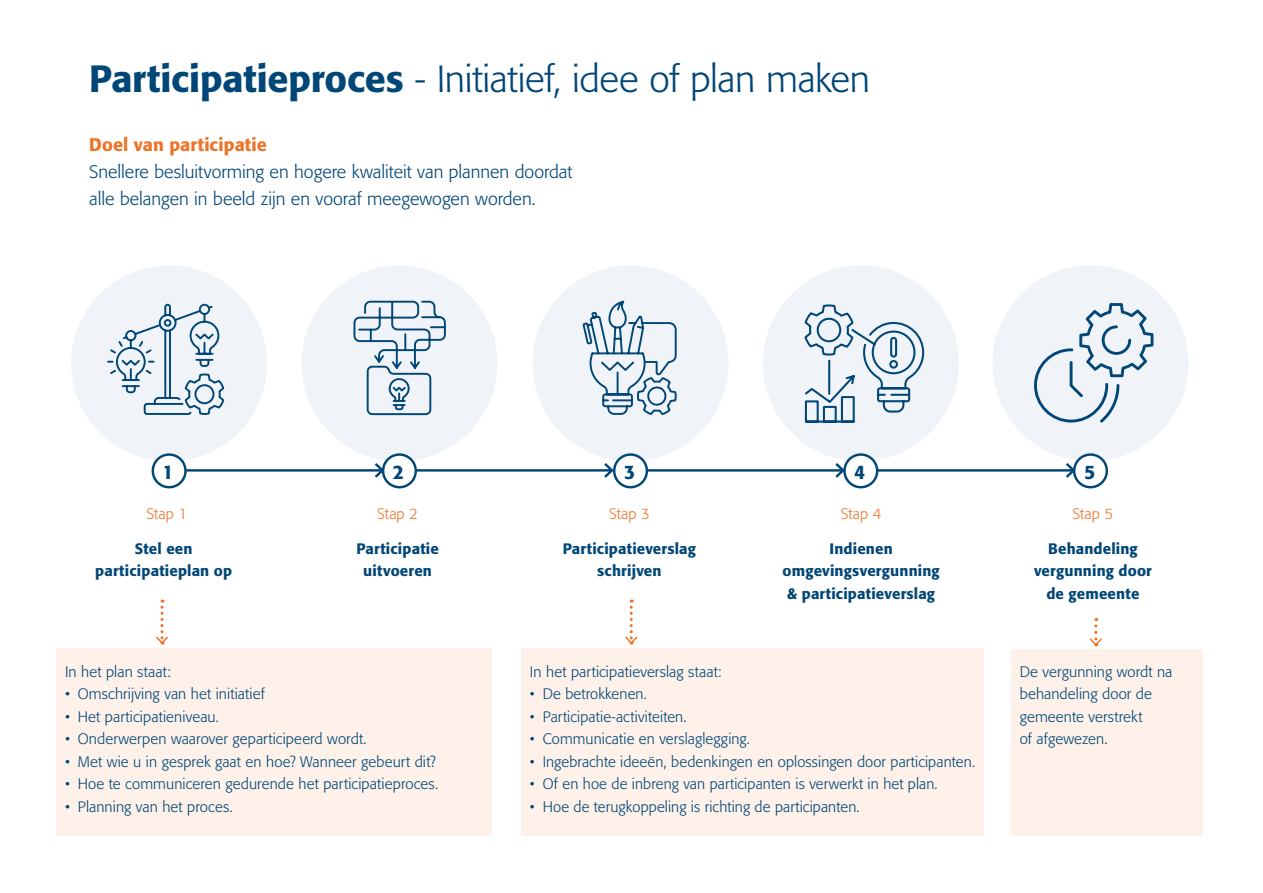
<style>
.page{position:relative;width:1263px;height:893px;background:#fff}
.page>*{position:absolute;margin:0;border:0;box-sizing:border-box;transform-origin:0 0}
._1_Hoofdkop_25pt{font:300 37.5px "Formata";letter-spacing:-.01em;color:#004676}
.t1{font:500 19.35px "Formata";color:#004676}
._1_Tussenkop_1{font:300 18px/27px "Formata";color:#004676}
._1_Tussenkop_1-2{font:500 18px "Formata";letter-spacing:.005em;color:#ee7326}
._1_Tussenkop_1-3{font:300 15px/22.5px "Formata";letter-spacing:.01em;color:#004676}
._1_Tussenkop_1-4{font:500 15px/22.5px "Formata";letter-spacing:.01em;color:#004676;text-align:center}
._1_Tussenkop_1-5{font:300 15px "Formata";letter-spacing:.005em;color:#ee7326}
.s1{font-weight:500}
</style>
<div class="page">
<div style="left:57px;top:648px;width:435px;height:187px;background:#fdf1e9"></div>
<div style="left:521px;top:648px;width:463px;height:187px;background:#fdf1e9"></div>
<div style="left:1011px;top:649px;width:191px;height:186px;background:#fdf1e9"></div>
<div style="left:71px;top:265px;width:196px;height:196px;background:#f0f3f8;border-radius:50%"></div>
<div style="left:532px;top:265px;width:196px;height:196px;background:#f0f3f8;border-radius:50%"></div>
<div style="left:301px;top:265px;width:196px;height:196px;background:#f0f3f8;border-radius:50%"></div>
<div style="left:763px;top:265px;width:196px;height:196px;background:#f0f3f8;border-radius:50%"></div>
<div style="left:992px;top:265px;width:196px;height:196px;background:#f0f3f8;border-radius:50%"></div>
<svg style="left:582px;top:300px;width:95px;height:115px"></svg>
<svg style="left:353px;top:300px;width:93px;height:116px"></svg>
<div style="left:614px;top:455px;width:33px;height:32px;background:#fff;border-radius:50%"></div>
<div style="left:613px;top:453px;width:35px;height:35px;border:2px solid #004676;border-radius:50%"></div>
<div style="left:383px;top:455px;width:33px;height:32px;background:#fff;border-radius:50%"></div>
<div style="left:382px;top:453px;width:35px;height:35px;border:2px solid #004676;border-radius:50%"></div>
<div style="left:844px;top:455px;width:33px;height:32px;background:#fff;border-radius:50%"></div>
<div style="left:843px;top:453px;width:35px;height:35px;border:2px solid #004676;border-radius:50%"></div>
<div style="left:1074px;top:455px;width:33px;height:32px;background:#fff;border-radius:50%"></div>
<div style="left:1073px;top:453px;width:35px;height:35px;border:2px solid #004676;border-radius:50%"></div>
<hr style="left:186px;top:469px;width:196px;height:3px;background:#004676">
<svg style="left:372px;top:460px;width:14px;height:20px"></svg>
<hr style="left:647px;top:469px;width:196px;height:3px;background:#004676">
<svg style="left:833px;top:460px;width:14px;height:20px"></svg>
<hr style="left:415px;top:469px;width:197px;height:3px;background:#004676">
<svg style="left:601px;top:463px;width:14px;height:16px"></svg>
<hr style="left:877px;top:469px;width:197px;height:3px;background:#004676">
<svg style="left:1063px;top:460px;width:14px;height:20px"></svg>
<svg style="left:804px;top:304px;width:121px;height:119px"></svg>
<svg style="left:1034px;top:303px;width:119px;height:120px"></svg>
<svg style="left:107px;top:303px;width:119px;height:342px"></svg>
<svg style="left:625px;top:600px;width:13px;height:45px"></svg>
<svg style="left:1089px;top:618px;width:13px;height:29px"></svg>
<h3 class="_1_Hoofdkop_25pt" style="left:89px;top:57px;width:782px"><span class="s1">Participatieproces</span> - Initiatief, idee of plan maken</h3>
<h4 class="_1_Tussenkop_1-2" style="left:89px;top:134px;width:179px">Doel van participatie</h4>
<h4 class="_1_Tussenkop_1" style="left:89px;top:158px;width:484px">Snellere besluitvorming en hogere kwaliteit van plannen doordat alle belangen in beeld zijn en vooraf meegewogen worden.</h4>
<p class="t1" style="left:163px;top:460px;width:13px">1</p>
<p class="t1" style="left:393px;top:460px;width:13px">2</p>
<p class="t1" style="left:624px;top:460px;width:13px">3</p>
<p class="t1" style="left:854px;top:460px;width:13px">4</p>
<p class="t1" style="left:1084px;top:460px;width:13px">5</p>
<h4 class="_1_Tussenkop_1-5" style="left:147px;top:505px;width:42px">Stap 1</h4>
<h4 class="_1_Tussenkop_1-4" style="left:95px;top:537px;width:138px">Stel een participatieplan op</h4>
<h4 class="_1_Tussenkop_1-5" style="left:377px;top:505px;width:42px">Stap 2</h4>
<h4 class="_1_Tussenkop_1-4" style="left:356px;top:537px;width:84px">Participatie uitvoeren</h4>
<h4 class="_1_Tussenkop_1-3" style="left:65px;top:660px;width:107px">In het plan staat:</h4>
<h4 class="_1_Tussenkop_1-3" style="left:65px;top:683px;width:201px">• Omschrijving van het initiatief</h4>
<h4 class="_1_Tussenkop_1-3" style="left:65px;top:705px;width:155px">• Het participatieniveau.</h4>
<h4 class="_1_Tussenkop_1-3" style="left:65px;top:728px;width:303px">• Onderwerpen waarover geparticipeerd wordt.</h4>
<h4 class="_1_Tussenkop_1-3" style="left:65px;top:750px;width:372px">• Met wie u in gesprek gaat en hoe? Wanneer gebeurt dit?</h4>
<h4 class="_1_Tussenkop_1-3" style="left:65px;top:773px;width:375px">• Hoe te communiceren gedurende het participatieproces.</h4>
<h4 class="_1_Tussenkop_1-3" style="left:65px;top:795px;width:169px">• Planning van het proces.</h4>
<h4 class="_1_Tussenkop_1-5" style="left:609px;top:505px;width:42px">Stap 3</h4>
<h4 class="_1_Tussenkop_1-4" style="left:563px;top:537px;width:135px">Participatieverslag schrijven</h4>
<h4 class="_1_Tussenkop_1-5" style="left:841px;top:505px;width:42px">Stap 4</h4>
<h4 class="_1_Tussenkop_1-4" style="left:783px;top:537px;width:159px">Indienen omgevingsvergunning &amp; participatieverslag</h4>
<h4 class="_1_Tussenkop_1-3" style="left:530px;top:660px;width:193px">In het participatieverslag staat:</h4>
<h4 class="_1_Tussenkop_1-3" style="left:530px;top:683px;width:118px">• De betrokkenen.</h4>
<h4 class="_1_Tussenkop_1-3" style="left:530px;top:705px;width:158px">• Participatie-activiteiten.</h4>
<h4 class="_1_Tussenkop_1-3" style="left:530px;top:728px;width:221px">• Communicatie en verslaglegging.</h4>
<h4 class="_1_Tussenkop_1-3" style="left:530px;top:750px;width:447px">• Ingebrachte ideeën, bedenkingen en oplossingen door participanten.</h4>
<h4 class="_1_Tussenkop_1-3" style="left:530px;top:773px;width:409px">• Of en hoe de inbreng van participanten is verwerkt in het plan.</h4>
<h4 class="_1_Tussenkop_1-3" style="left:530px;top:795px;width:331px">• Hoe de terugkoppeling is richting de participanten.</h4>
<h4 class="_1_Tussenkop_1-5" style="left:1072px;top:505px;width:42px">Stap 5</h4>
<h4 class="_1_Tussenkop_1-4" style="left:1034px;top:537px;width:119px">Behandeling vergunning door de gemeente</h4>
<h4 class="_1_Tussenkop_1-3" style="left:1020px;top:660px;width:154px">De vergunning wordt na behandeling door de gemeente verstrekt<br>of afgewezen.</h4>
</div>
